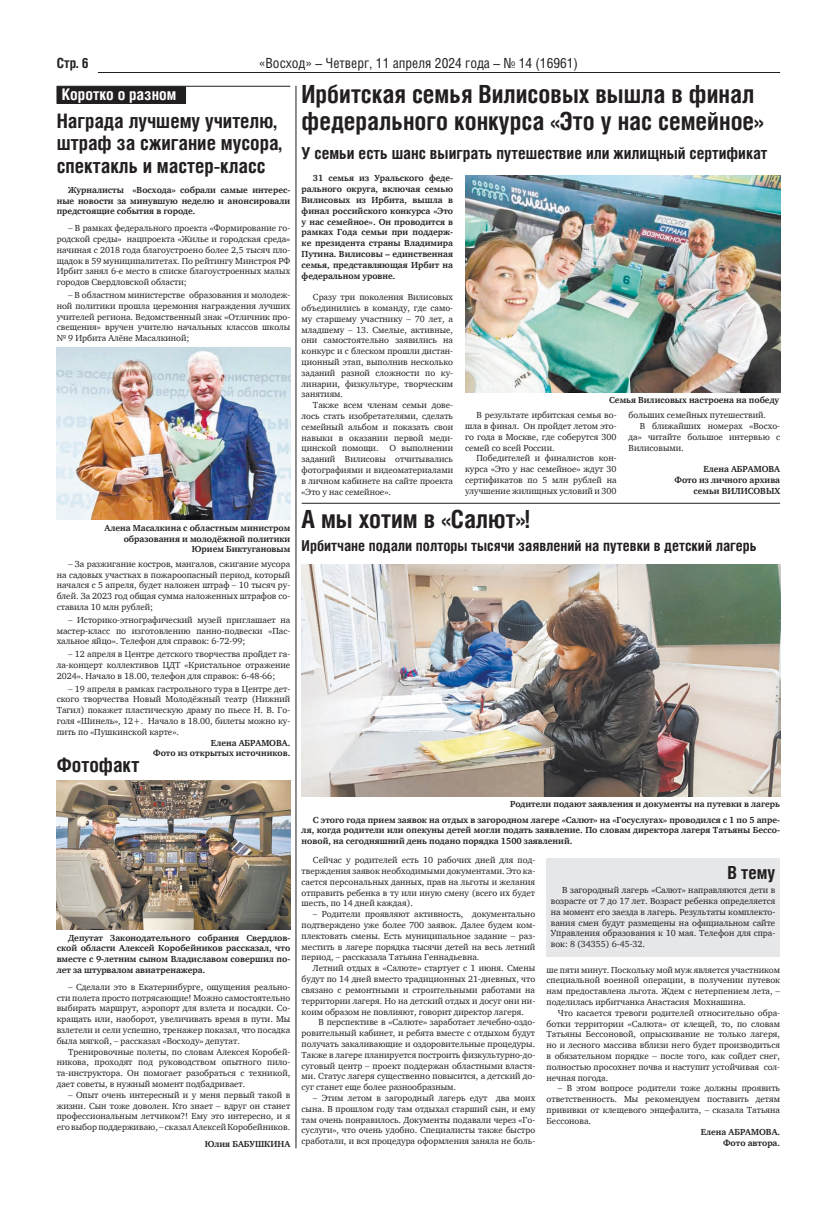
<style>
.page{position:relative;width:817px;height:1205px;background:#fff}
.page>*{position:absolute;margin:0;border:0;box-sizing:border-box;transform-origin:0 0}
.t1{font:700 25px/27px "Helios Cond";color:#231f20}
.t2{font:700 20px/22.5px "Helios Cond";color:#231f20}
.t3{font:700 18px "Helios Cond";color:#231f20}
.t4{font:700 16.5px "Helios Cond";color:#231f20}
.t5{font:700 16px "Helios Cond";color:#fff}
.t6{font:700 15px "Helios Cond";color:#231f20}
.t7{font:14px "Helios Cond";color:#231f20}
.t8{font:700 14px "Helios Cond";color:#231f20}
.t9{font:9px/10.8px "Charter C";color:#231f20;text-align:justify}
.t10{font:700 9px/10.8px "Charter C";color:#231f20;text-align:justify}
</style>
<div class="page">
<hr style="left:98px;top:72px;width:682px;height:1px;background:#231f20">
<div style="left:57px;top:87px;width:128px;height:16px;background:#231f20"></div>
<div style="left:57px;top:87px;width:129px;height:17px;border:1px solid #231f20"></div>
<hr style="left:57px;top:86px;width:233px;height:1px;background:#231f20">
<img style="left:465px;top:175px;width:315px;height:217px">
<hr style="left:295px;top:86px;width:1px;height:1062px;background:#231f20">
<img style="left:57px;top:347px;width:233px;height:172px">
<img style="left:57px;top:781px;width:233px;height:148px">
<hr style="left:301px;top:503px;width:479px;height:1px;background:#231f20">
<div style="left:546px;top:858px;width:233px;height:98px;background:#e6e7e9"></div>
<img style="left:301px;top:564px;width:479px;height:233px">
<h3 class="t8" style="left:57px;top:55px;width:34px">Стр. 6</h3>
<h3 class="t7" style="left:259px;top:55px;width:321px">«Восход» – Четверг, 11 апреля 2024 года – № 14 (16961)</h3>
<h3 class="t5" style="left:62px;top:85px;width:116px">Коротко о разном</h3>
<h1 class="t1" style="left:301px;top:80px;width:463px">Ирбитская семья Вилисовых вышла в финал федерального конкурса «Это у нас семейное»</h1>
<h3 class="t4" style="left:301px;top:143px;width:467px">У семьи есть шанс выиграть путешествие или жилищный сертификат</h3>
<h2 class="t2" style="left:57px;top:109px;width:226px">Награда лучшему учителю, штраф за сжигание мусора, спектакль и мастер-класс</h2>
<p class="t10" style="left:57px;top:184px;width:235px;text-indent:11px">Журналисты «Восхода» собрали самые интерес&shy;ные новости за минувшую неделю и анонсировали предстоящие события в городе.</p>
<p class="t9" style="left:57px;top:223px;width:235px;text-indent:11px">– В рамках федерального проекта «Формирование го&shy;родской среды» нацпроекта «Жилье и городская среда» начиная с 2018 года благоустроено более 2,5 тысяч пло&shy;щадок в 59 муниципалитетах. По рейтингу Минстроя РФ Ирбит занял 6-е место в списке благоустроенных малых городов Свердловской области;</p>
<p class="t9" style="left:57px;top:290px;width:235px;text-indent:11px">– В областном министерстве образования и молодеж&shy;ной политики прошла церемония награждения лучших учителей региона. Ведомственный знак «Отличник про&shy;свещения» вручен учителю начальных классов школы № 9 Ирбита Алёне Масалкиной;</p>
<p class="t10" style="left:301px;top:173px;width:153px;text-indent:11px">31 семья из Уральского феде&shy;рального округа, включая семью Вилисовых из Ирбита, вышла в финал российского конкурса «Это у нас семейное». Он проводится в рамках Года семьи при поддерж&shy;ке президента страны Владимира Путина. Вилисовы – единственная семья, представляющая Ирбит на федеральном уровне.</p>
<p class="t9" style="left:301px;top:292px;width:153px;text-indent:11px">Сразу три поколения Вилисовых объединились в команду, где само&shy;му старшему участнику – 70 лет, а младшему – 13. Смелые, активные, они самостоятельно заявились на конкурс и с блеском прошли дистан&shy;ционный этап, выполнив несколько заданий разной сложности по ку&shy;линарии, физкультуре, творческим занятиям.</p>
<p class="t9" style="left:301px;top:400px;width:153px;text-indent:11px">Также всем членам семьи дове&shy;лось стать изобретателями, сделать семейный альбом и показать свои навыки в оказании первой меди&shy;цинской помощи. О выполнении заданий Вилисовы отчитывались фотографиями и видеоматериалами в личном кабинете на сайте проекта «Это у нас семейное».</p>
<p class="t10" style="left:609px;top:394px;width:171px">Семья Вилисовых настроена на победу</p>
<p class="t9" style="left:465px;top:410px;width:153px;text-indent:11px">В результате ирбитская семья во&shy;шла в финал. Он пройдет летом это&shy;го года в Москве, где соберутся 300 семей со всей России.</p>
<p class="t9" style="left:465px;top:453px;width:153px;text-indent:11px">Победителей и финалистов кон&shy;курса «Это у нас семейное» ждут 30 сертификатов по 5 млн рублей на улучшение жилищных условий и 300</p>
<p class="t9" style="left:628px;top:410px;width:139px">больших семейных путешествий.</p>
<p class="t9" style="left:639px;top:420px;width:142px">В ближайших номерах «Восхо-</p>
<p class="t9" style="left:628px;top:431px;width:153px">да» читайте большое интервью с</p>
<p class="t9" style="left:628px;top:442px;width:57px">Вилисовыми.</p>
<p class="t10" style="left:674px;top:464px;width:107px;text-align:right">Елена АБРАМОВА<br>Фото из личного архива семьи ВИЛИСОВЫХ</p>
<p class="t10" style="left:105px;top:522px;width:187px;text-align:right">Алена Масалкина с областным министром образования и молодёжной политики<br>Юрием Биктугановым</p>
<p class="t9" style="left:57px;top:558px;width:235px;text-indent:11px">– За разжигание костров, мангалов, сжигание мусора на садовых участках в пожароопасный период, который начался с 5 апреля, будет наложен штраф – 10 тысяч ру&shy;блей. За 2023 год общая сумма наложенных штрафов со&shy;ставила 10 млн рублей;</p>
<p class="t9" style="left:57px;top:614px;width:235px;text-indent:11px">– Историко-этнографический музей приглашает на мастер-класс по изготовлению панно-подвески «Пас&shy;хальное яйцо». Телефон для справок: 6-72-99;</p>
<p class="t9" style="left:57px;top:649px;width:235px;text-indent:11px">– 12 апреля в Центре детского творчества пройдет га&shy;ла-концерт коллективов ЦДТ «Кристальное отражение 2024». Начало в 18.00, телефон для справок: 6-48-66;</p>
<p class="t9" style="left:57px;top:683px;width:235px;text-indent:11px">– 19 апреля в рамках гастрольного тура в Центре дет&shy;ского творчества Новый Молодёжный театр (Нижний Тагил) покажет пластическую драму по пьесе Н. В. Го&shy;голя «Шинель», 12+. Начало в 18.00, билеты можно ку&shy;пить по «Пушкинской карте».</p>
<p class="t10" style="left:153px;top:737px;width:139px;text-align:right">Елена АБРАМОВА.<br>Фото из открытых источников.</p>
<h2 class="t2" style="left:57px;top:753px;width:84px">Фотофакт</h2>
<p class="t10" style="left:57px;top:932px;width:235px;text-indent:11px">Депутат Законодательного собрания Свердлов&shy;ской области Алексей Коробейников рассказал, что вместе с 9-летним сыном Владиславом совершил по&shy;лет за штурвалом авиатренажера.</p>
<p class="t9" style="left:57px;top:981px;width:235px;text-indent:11px">– Сделали это в Екатеринбурге, ощущения реально&shy;сти полета просто потрясающие! Можно самостоятельно выбирать маршрут, аэропорт для взлета и посадки. Со&shy;кращать или, наоборот, увеличивать время в пути. Мы взлетели и сели успешно, тренажер показал, что посадка была мягкой, – рассказал «Восходу» депутат.</p>
<p class="t9" style="left:57px;top:1046px;width:235px;text-indent:11px">Тренировочные полеты, по словам Алексея Коробей&shy;никова, проходят под руководством опытного пило&shy;та-инструктора. Он помогает разобраться с техникой, дает советы, в нужный момент подбадривает.</p>
<p class="t9" style="left:57px;top:1089px;width:235px;text-indent:11px">– Опыт очень интересный и у меня первый такой в жизни. Сын тоже доволен. Кто знает – вдруг он станет профессиональным летчиком?! Ему это интересно, и я его выбор поддерживаю, – сказал Алексей Коробейников.</p>
<p class="t10" style="left:205px;top:1138px;width:87px">Юлия БАБУШКИНА</p>
<h1 class="t1" style="left:301px;top:504px;width:230px">А мы хотим в «Салют»!</h1>
<h3 class="t6" style="left:301px;top:536px;width:456px">Ирбитчане подали полторы тысячи заявлений на путевки в детский лагерь</h3>
<p class="t10" style="left:510px;top:799px;width:271px">Родители подают заявления и документы на путевки в лагерь</p>
<p class="t10" style="left:301px;top:814px;width:480px;text-indent:11px">С этого года прием заявок на отдых в загородном лагере «Салют» на «Госуслугах» проводился с 1 по 5 апре&shy;ля, когда родители или опекуны детей могли подать заявление. По словам директора лагеря Татьяны Бессо&shy;новой, на сегодняшний день подано порядка 1500 заявлений.</p>
<p class="t9" style="left:301px;top:855px;width:235px;text-indent:11px">Сейчас у родителей есть 10 рабочих дней для под&shy;тверждения заявок необходимыми документами. Это ка&shy;сается персональных данных, прав на льготы и желания отправить ребенка в ту или иную смену (всего их будет шесть, по 14 дней каждая).</p>
<p class="t9" style="left:301px;top:909px;width:235px;text-indent:11px">– Родители проявляют активность, документально подтверждено уже более 700 заявок. Далее будем ком&shy;плектовать смены. Есть муниципальное задание – раз&shy;местить в лагере порядка тысячи детей на весь летний период, – рассказала Татьяна Геннадьевна.</p>
<p class="t9" style="left:301px;top:963px;width:235px;text-indent:11px">Летний отдых в «Салюте» стартует с 1 июня. Смены будут по 14 дней вместо традиционных 21-дневных, что связано с ремонтными и строительными работами на территории лагеря. Но на детский отдых и досуг они ни&shy;коим образом не повлияют, говорит директор лагеря.</p>
<p class="t9" style="left:301px;top:1017px;width:235px;text-indent:17px">В перспективе в «Салюте» заработает лечебно-оздо&shy;ровительный кабинет, и ребята вместе с отдыхом будут получать закаливающие и оздоровительные процедуры.<br>Также в лагере планируется построить физкультурно-до&shy;суговый центр – проект поддержан областными властя&shy;ми. Статус лагеря существенно повысится, а детский до&shy;суг станет еще более разнообразным.</p>
<p class="t9" style="left:301px;top:1092px;width:235px;text-indent:11px">– Этим летом в загородный лагерь едут два моих сына. В прошлом году там отдыхал старший сын, и ему там очень понравилось. Документы подавали через «Го&shy;суслуги», что очень удобно. Специалисты также быстро сработали, и вся процедура оформления заняла не боль-</p>
<h3 class="t3" style="left:727px;top:862px;width:49px">В тему</h3>
<p class="t9" style="left:550px;top:885px;width:226px;text-indent:11px">В загородный лагерь «Салют» направляются дети в возрасте от 7 до 17 лет. Возраст ребенка определяется на момент его заезда в лагерь. Результаты комплекто&shy;вания смен будут размещены на официальном сайте Управления образования к 10 мая. Телефон для спра&shy;вок: 8 (34355) 6-45-32.</p>
<p class="t9" style="left:546px;top:964px;width:235px">ше пяти минут. Поскольку мой муж является участником специальной военной операции, в получении путевок нам предоставлена льгота. Ждем с нетерпением лета, – поделилась ирбитчанка Анастасия Мохнашина.</p>
<p class="t9" style="left:546px;top:1007px;width:235px;text-indent:11px">Что касается тревоги родителей относительно обра&shy;ботки территории «Салюта» от клещей, то, по словам Татьяны Бессоновой, опрыскивание не только лагеря, но и лесного массива вблизи него будет производиться в обязательном порядке – после того, как сойдет снег, полностью просохнет почва и наступит устойчивая сол&shy;нечная погода.</p>
<p class="t9" style="left:546px;top:1083px;width:235px;text-indent:11px">– В этом вопросе родители тоже должны проявить ответственность. Мы рекомендуем поставить детям прививки от клещевого энцефалита, – сказала Татьяна Бессонова.</p>
<p class="t10" style="left:700px;top:1126px;width:81px;text-align:right">Елена АБРАМОВА.<br>Фото автора.</p>
</div>
